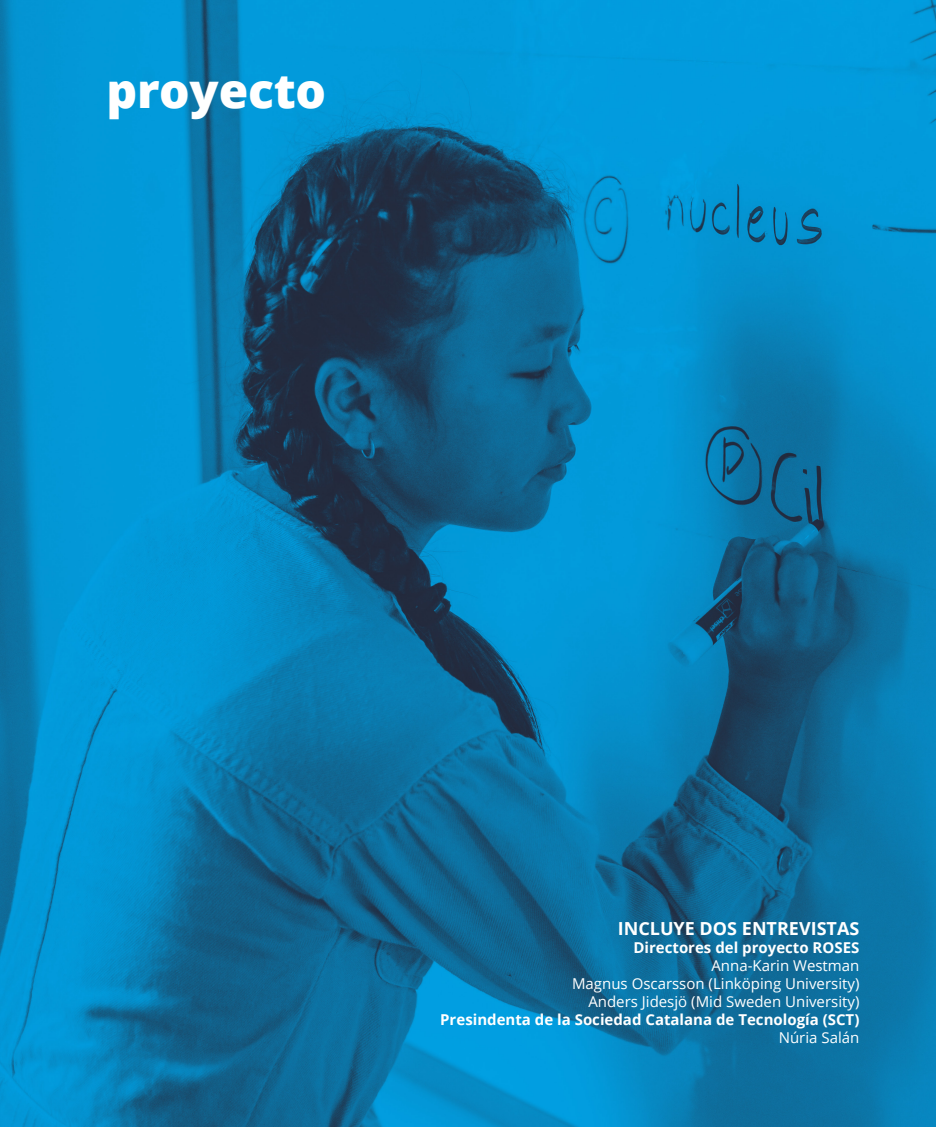
<style>
.page{position:relative;width:936px;height:1127px;background:#fff}
.page>*{position:absolute;margin:0;border:0;box-sizing:border-box;transform-origin:0 0}
.TEXTOS{font:800 48px "Open Sans";letter-spacing:-.005em;color:#fff}
.TEXTOS-2{font:700 18px "Open Sans";color:#fff}
.TEXTOS-3{font:15px "Open Sans";color:#fff}
.TEXTOS-4{font:700 15px "Open Sans";color:#fff}
</style>
<div class="page">
<img style="left:0;top:0;width:935px;height:1127px">
<p class="TEXTOS" style="left:106px;top:54px;width:221px">proyecto</p>
<p class="TEXTOS-2" style="left:617px;top:916px;width:243px">INCLUYE DOS ENTREVISTAS</p>
<p class="TEXTOS-4" style="left:633px;top:937px;width:227px">Directores del proyecto ROSES</p>
<p class="TEXTOS-3" style="left:711px;top:955px;width:149px">Anna-Karin Westman</p>
<p class="TEXTOS-3" style="left:572px;top:973px;width:289px">Magnus Oscarsson (Linköping University)</p>
<p class="TEXTOS-3" style="left:588px;top:991px;width:272px">Anders Jidesjö (Mid Sweden University)</p>
<p class="TEXTOS-4" style="left:440px;top:1009px;width:420px">Presindenta de la Sociedad Catalana de Tecnología (SCT)</p>
<p class="TEXTOS-3" style="left:778px;top:1027px;width:82px">Núria Salán</p>
</div>
